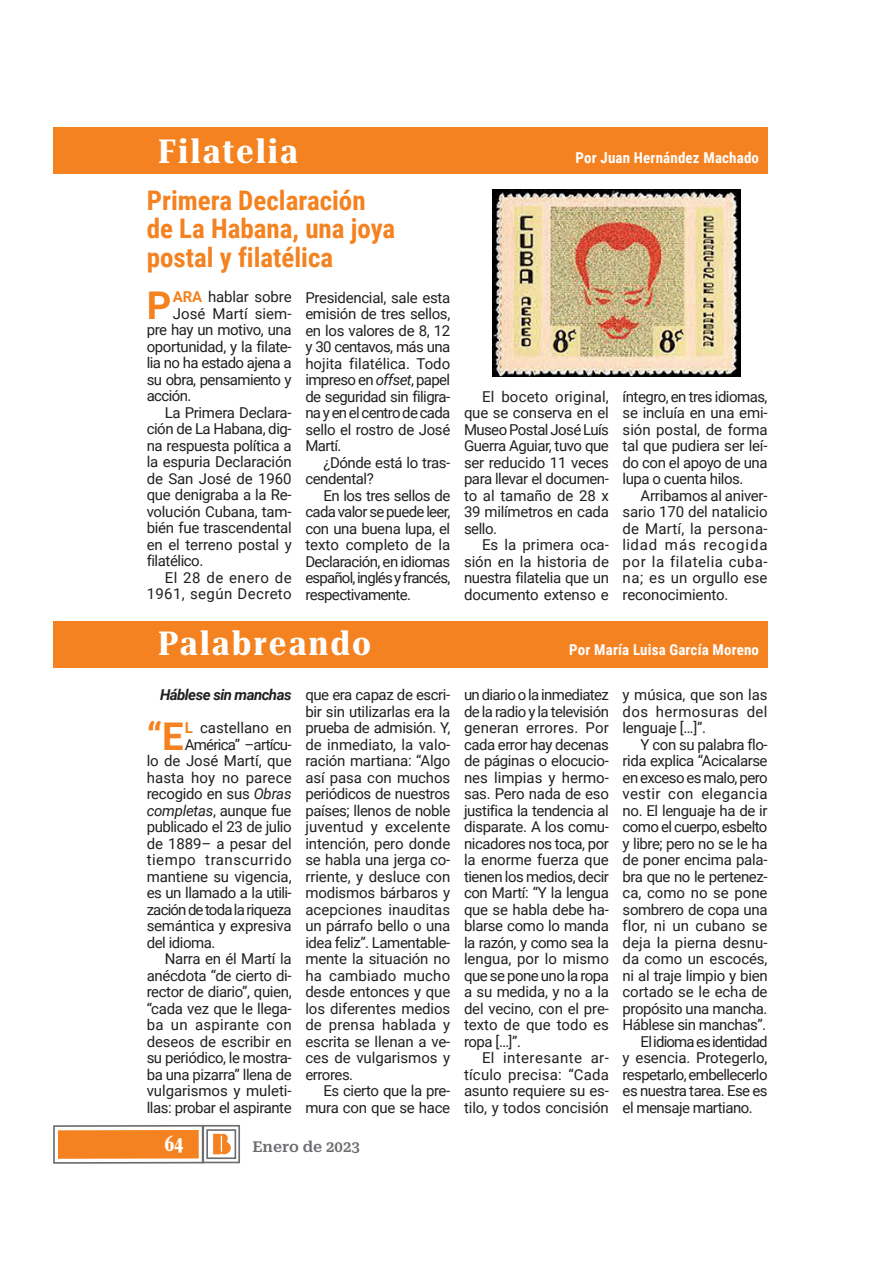
<style>
.page{position:relative;width:893px;height:1276px;background:#fff}
.page>*{position:absolute;margin:0;border:0;box-sizing:border-box;transform-origin:0 0}
.t1{font:700 38.25px "Roboto";color:#f58220}
.t2{font:700 33px "Roboto Serif 120 pt Condensed";letter-spacing:.08em;color:#fff}
.t3{font:700 27px/28.5px "Roboto Condensed";color:#f58220}
.t4{font:700 ultra-condensed 21px "Roboto Serif 120 pt";color:#fff}
.t5{font:15px/16.5px "Roboto";letter-spacing:-.02em;color:#231f20;text-align:justify}
.t6{font:15px "Roboto";letter-spacing:-.04em;color:#231f20}
.t7{font:700 15px "Roboto Condensed";letter-spacing:.01em;color:#fff}
.t8{font:15px "Roboto";color:#231f20}
.t9{font:15px "Roboto";letter-spacing:-.055em;color:#231f20}
.t10{font:15px "Roboto";letter-spacing:.035em;color:#231f20}
.t11{font:15px "Roboto";letter-spacing:.02em;color:#231f20}
.t12{font:italic 700 15px "Roboto";letter-spacing:-.035em;color:#231f20}
.t13{font:15px "Roboto";letter-spacing:.005em;color:#231f20}
.t14{font:15px "Roboto";letter-spacing:.025em;color:#231f20}
.t15{font:15px "Roboto";letter-spacing:-.05em;color:#231f20}
.t16{font:15px "Roboto";letter-spacing:.01em;color:#231f20}
.t17{font:15px "Roboto";letter-spacing:.015em;color:#231f20}
.t18{font:600 15px "Roboto Serif";color:#6c6d70}
.s1{font-weight:700;color:#f58220}
.s2{font-style:italic}
</style>
<div class="page">
<svg style="left:53px;top:1124px;width:187px;height:40px"></svg>
<div style="left:58px;top:1130px;width:141px;height:28px;background:#f58220"></div>
<div style="left:53px;top:128px;width:714px;height:46px;background:#f58220"></div>
<div style="left:53px;top:621px;width:714px;height:47px;background:#f58220"></div>
<img style="left:492px;top:190px;width:249px;height:187px">
<h2 class="t2" style="left:158px;top:133px;width:141px">Filatelia</h2>
<h3 class="t3" style="left:147px;top:186px;width:250px">Primera Declaración de La Habana, una joya postal y filatélica</h3>
<h1 class="t1" style="left:147px;top:283px;width:26px">P</h1>
<p class="t5" style="left:173px;top:289px;width:120px"><span class="s1">ARA</span> hablar sobre</p>
<p class="t8" style="left:173px;top:305px;width:120px">José Martí siem-</p>
<p class="t5" style="left:147px;top:322px;width:146px">pre hay un motivo, una</p>
<p class="t5" style="left:147px;top:338px;width:146px">oportunidad, y la filate-</p>
<p class="t6" style="left:147px;top:354px;width:146px">lia no ha estado ajena a</p>
<p class="t6" style="left:147px;top:371px;width:146px">su obra, pensamiento y</p>
<p class="t5" style="left:147px;top:388px;width:46px">acción.</p>
<p class="t5" style="left:165px;top:404px;width:128px">La Primera Declara-</p>
<p class="t5" style="left:147px;top:421px;width:146px">ción de La Habana, dig-</p>
<p class="t5" style="left:147px;top:437px;width:146px">na respuesta política a</p>
<p class="t5" style="left:147px;top:454px;width:146px">la espuria Declaración</p>
<p class="t5" style="left:147px;top:470px;width:146px">de San José de 1960</p>
<p class="t5" style="left:147px;top:487px;width:146px">que denigraba a la Re-</p>
<p class="t5" style="left:147px;top:503px;width:146px">volución Cubana, tam-</p>
<p class="t5" style="left:147px;top:520px;width:146px">bién fue trascendental</p>
<p class="t5" style="left:147px;top:536px;width:147px">en el terreno postal y</p>
<p class="t5" style="left:147px;top:553px;width:58px">filatélico.</p>
<p class="t10" style="left:165px;top:569px;width:128px">El 28 de enero de</p>
<p class="t14" style="left:147px;top:585px;width:146px">1961, según Decreto</p>
<p class="t5" style="left:305px;top:289px;width:146px">Presidencial, sale esta emisión de tres sellos, en los valores de 8, 12 y 30 centavos, más una hojita filatélica. Todo impreso en <span class="s2">offset</span>, papel de seguridad sin filigra&shy;na y en el centro de cada sello el rostro de José Martí.</p>
<p class="t5" style="left:305px;top:454px;width:146px;text-indent:18px">¿Dónde está lo tras&shy;cendental?</p>
<p class="t5" style="left:305px;top:487px;width:146px;text-indent:18px">En los tres sellos de cada valor se puede leer, con una buena lupa, el texto completo de la Declaración, en idiomas español, inglés y francés, respectivamente.</p>
<h2 class="t2" style="left:158px;top:624px;width:214px">Palabreando</h2>
<p class="t12" style="left:160px;top:685px;width:133px">Háblese sin manchas</p>
<h1 class="t1" style="left:147px;top:714px;width:39px">“E</h1>
<p class="t8" style="left:185px;top:719px;width:108px"><span class="s1">L</span> castellano en</p>
<p class="t15" style="left:185px;top:735px;width:108px">América” –artícu-</p>
<p class="t5" style="left:147px;top:752px;width:146px">lo de José Martí, que</p>
<p class="t16" style="left:147px;top:768px;width:146px">hasta hoy no parece</p>
<p class="t5" style="left:147px;top:785px;width:146px">recogido en sus <span class="s2">Obras</span></p>
<p class="t5" style="left:147px;top:802px;width:146px"><span class="s2">completas</span>, aunque fue</p>
<p class="t5" style="left:147px;top:818px;width:146px">publicado el 23 de julio</p>
<p class="t5" style="left:147px;top:835px;width:146px">de 1889– a pesar del</p>
<p class="t10" style="left:147px;top:851px;width:146px">tiempo transcurrido</p>
<p class="t5" style="left:147px;top:868px;width:146px">mantiene su vigencia,</p>
<p class="t5" style="left:147px;top:884px;width:146px">es un llamado a la utili-</p>
<p class="t9" style="left:147px;top:900px;width:146px">zación de toda la riqueza</p>
<p class="t5" style="left:147px;top:917px;width:146px">semántica y expresiva</p>
<p class="t5" style="left:147px;top:934px;width:70px">del idioma.</p>
<p class="t5" style="left:165px;top:950px;width:128px">Narra en él Martí la</p>
<p class="t5" style="left:147px;top:967px;width:146px">anécdota “de cierto di-</p>
<p class="t5" style="left:147px;top:983px;width:146px">rector de diario”, quien,</p>
<p class="t5" style="left:147px;top:1000px;width:146px">“cada vez que le llega-</p>
<p class="t17" style="left:147px;top:1016px;width:146px">ba un aspirante con</p>
<p class="t5" style="left:147px;top:1033px;width:146px">deseos de escribir en</p>
<p class="t5" style="left:147px;top:1049px;width:146px">su periódico, le mostra-</p>
<p class="t5" style="left:147px;top:1066px;width:146px">ba una pizarra” llena de</p>
<p class="t5" style="left:147px;top:1082px;width:146px">vulgarismos y muleti-</p>
<p class="t5" style="left:147px;top:1099px;width:146px">llas: probar el aspirante</p>
<p class="t5" style="left:305px;top:686px;width:146px">que era capaz de escri&shy;bir sin utilizarlas era la prueba de admisión. Y, de inmediato, la valo&shy;ración martiana: “Algo así pasa con muchos periódicos de nuestros países; llenos de noble juventud y excelente intención, pero donde se habla una jerga co&shy;rriente, y desluce con modismos bárbaros y acepciones inauditas un párrafo bello o una idea feliz”. Lamentable&shy;mente la situación no ha cambiado mucho desde entonces y que los diferentes medios de prensa hablada y escrita se llenan a ve&shy;ces de vulgarismos y errores.</p>
<p class="t5" style="left:305px;top:1082px;width:146px;text-align:right">Es cierto que la pre&shy;mura con que se hace</p>
<h3 class="t4" style="left:165px;top:1131px;width:20px">64</h3>
<p class="t18" style="left:252px;top:1138px;width:109px">Enero de 2023</p>
<p class="t7" style="left:576px;top:149px;width:185px">Por Juan Hernández Machado</p>
<p class="t5" style="left:464px;top:388px;width:147px;text-indent:18px">El boceto original, que se conserva en el Museo Postal José Luís Guerra Aguiar, tuvo que ser reducido 11 veces para llevar el documen&shy;to al tamaño de 28 x 39 milímetros en cada sello.</p>
<p class="t5" style="left:464px;top:537px;width:146px;text-indent:18px">Es la primera oca&shy;sión en la historia de nuestra filatelia que un documento extenso e</p>
<p class="t5" style="left:623px;top:388px;width:146px">íntegro, en tres idiomas, se incluía en una emi&shy;sión postal, de forma tal que pudiera ser leí&shy;do con el apoyo de una lupa o cuenta hilos.</p>
<p class="t5" style="left:623px;top:487px;width:146px;text-indent:18px">Arribamos al aniver&shy;sario 170 del natalicio de Martí, la persona&shy;lidad más recogida por la filatelia cuba&shy;na; es un orgullo ese reconocimiento.</p>
<p class="t7" style="left:569px;top:641px;width:191px">Por María Luisa García Moreno</p>
<p class="t5" style="left:464px;top:687px;width:146px">un diario o la inmediatez de la radio y la televisión generan errores. Por cada error hay decenas de páginas o elocucio&shy;nes limpias y hermo&shy;sas. Pero nada de eso justifica la tendencia al disparate. A los comu&shy;nicadores nos toca, por la enorme fuerza que tienen los medios, decir con Martí: “Y la lengua que se habla debe ha&shy;blarse como lo manda la razón, y como sea la lengua, por lo mismo que se pone uno la ropa a su medida, y no a la del vecino, con el pre&shy;texto de que todo es ropa […]”.</p>
<p class="t5" style="left:464px;top:1050px;width:146px;text-indent:18px">El interesante ar&shy;tículo precisa: “Cada asunto requiere su es&shy;tilo, y todos concisión</p>
<p class="t5" style="left:623px;top:687px;width:146px">y música, que son las dos hermosuras del lenguaje […]”.</p>
<p class="t5" style="left:641px;top:736px;width:128px">Y con su palabra flo-</p>
<p class="t5" style="left:623px;top:753px;width:146px">rida explica “Acicalarse</p>
<p class="t6" style="left:623px;top:769px;width:146px">en exceso es malo, pero</p>
<p class="t11" style="left:623px;top:785px;width:146px">vestir con elegancia</p>
<p class="t5" style="left:623px;top:802px;width:146px">no. El lenguaje ha de ir</p>
<p class="t5" style="left:623px;top:819px;width:146px">como el cuerpo, esbelto</p>
<p class="t5" style="left:623px;top:835px;width:146px">y libre; pero no se le ha</p>
<p class="t5" style="left:623px;top:852px;width:146px">de poner encima pala-</p>
<p class="t5" style="left:623px;top:868px;width:146px">bra que no le pertenez-</p>
<p class="t5" style="left:623px;top:885px;width:146px">ca, como no se pone</p>
<p class="t5" style="left:623px;top:901px;width:146px">sombrero de copa una</p>
<p class="t13" style="left:623px;top:917px;width:146px">flor, ni un cubano se</p>
<p class="t8" style="left:623px;top:934px;width:146px">deja la pierna desnu-</p>
<p class="t5" style="left:623px;top:951px;width:146px">da como un escocés,</p>
<p class="t5" style="left:623px;top:967px;width:146px">ni al traje limpio y bien</p>
<p class="t5" style="left:623px;top:984px;width:146px">cortado se le echa de</p>
<p class="t5" style="left:623px;top:1000px;width:146px">propósito una mancha.</p>
<p class="t5" style="left:623px;top:1017px;width:145px">Háblese sin manchas”.</p>
<p class="t9" style="left:641px;top:1033px;width:128px">El idioma es identidad</p>
<p class="t5" style="left:623px;top:1050px;width:146px">y esencia. Protegerlo,</p>
<p class="t6" style="left:623px;top:1066px;width:146px">respetarlo, embellecerlo</p>
<p class="t5" style="left:623px;top:1083px;width:146px">es nuestra tarea. Ese es</p>
<p class="t5" style="left:623px;top:1099px;width:132px">el mensaje martiano.</p>
</div>
